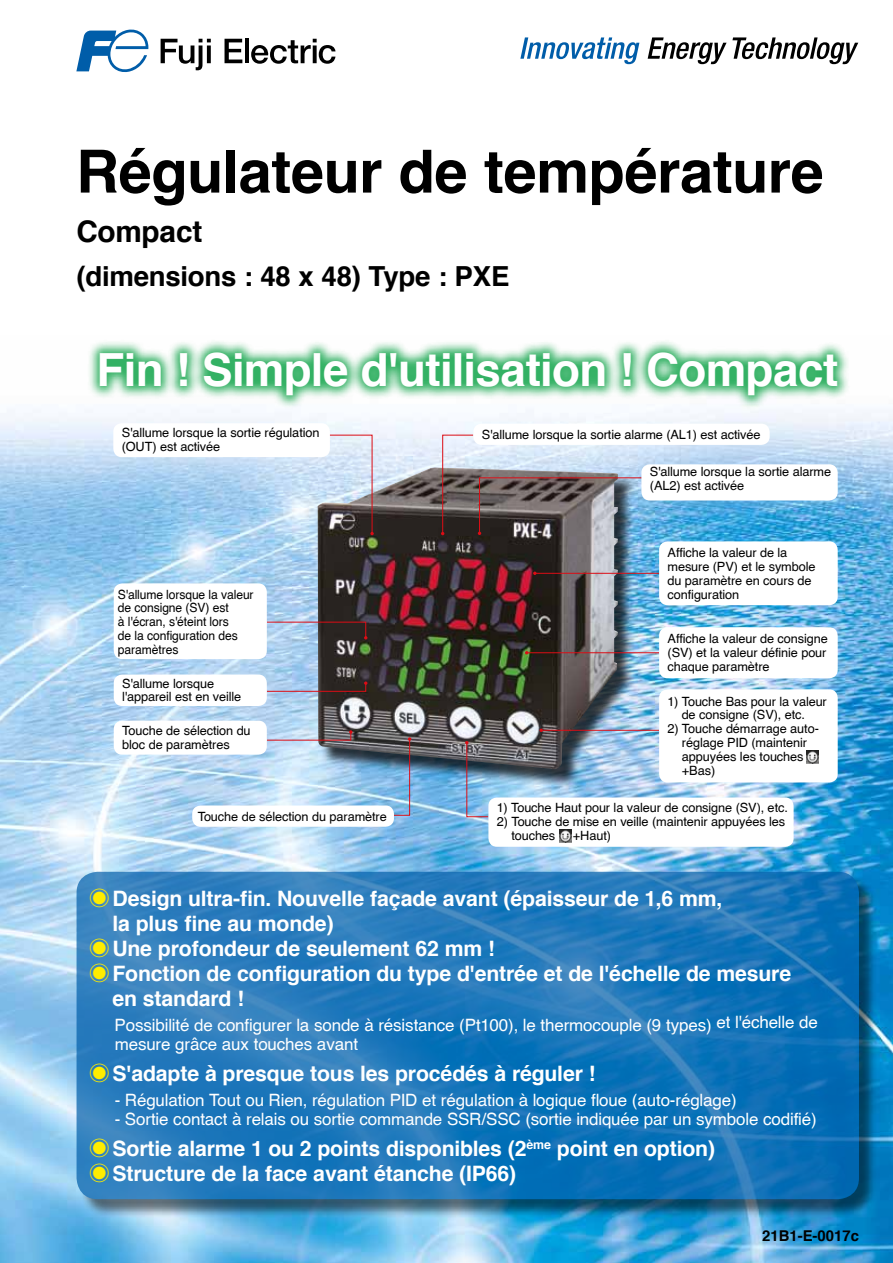
<style>
.page{position:relative;width:893px;height:1263px;background:#fff}
.page>*{position:absolute;margin:0;border:0;box-sizing:border-box;transform-origin:0 0}
.t1{font:700 59.55px "Helvetica";letter-spacing:-.005em;color:#000}
.t2{font:700 45.75px "Helvetica";letter-spacing:-.015em;color:#fff}
.t3{font:700 29.7px "Helvetica";letter-spacing:-.005em;color:#000}
.t4{font:700 27.6px "Helvetica";letter-spacing:-.01em;color:#000}
.t5{font:700 21.3px/25px "Helvetica";letter-spacing:-.01em;color:#fff}
.t6{font:16.95px/19.2px "Helvetica";letter-spacing:-.01em;color:#fff}
.t7{font:700 14.85px "Helvetica";color:#000}
.t8{font:12.75px/13.8px "Helvetica";letter-spacing:-.01em;color:#000}
.t9{font:12.75px/13.8px "Helvetica";letter-spacing:-.01em;color:#000;scale:.95 1}
.t10{font:700 12.45px "Helvetica";color:#fff}
.s1{font-family:"Hira Kaku Pro N W3";font-weight:400;color:#ffed00}
</style>
<div class="page">
<img style="left:0;top:410px;width:893px;height:853px">
<svg style="left:648px;top:37px;width:210px;height:27px"></svg>
<svg style="left:520px;top:37px;width:119px;height:27px"></svg>
<svg style="left:161px;top:39px;width:50px;height:31px"></svg>
<svg style="left:207px;top:45px;width:4px;height:18px"></svg>
<svg style="left:225px;top:39px;width:17px;height:24px"></svg>
<hr style="left:245px;top:39px;width:4px;height:24px;background:#000">
<svg style="left:251px;top:39px;width:84px;height:25px"></svg>
<svg style="left:76px;top:29px;width:72px;height:44px"></svg>
<div style="left:320px;top:470px;width:316px;height:317px;background:#000;opacity:.75"></div>
<img style="left:317px;top:467px;width:301px;height:302px">
<div style="left:79px;top:874px;width:798px;height:344px;background:#000;opacity:.75"></div>
<svg style="left:77px;top:872px;width:782px;height:327px;background:#1e78ba"></svg>
<svg style="left:294px;top:434px;width:80px;height:101px;background:#b3bac5"></svg>
<img style="left:441px;top:434px;width:240px;height:101px">
<hr style="left:535px;top:573px;width:124px;height:1px;background:#dc0d15">
<hr style="left:527px;top:652px;width:132px;height:1px;background:#dc0d15">
<hr style="left:541px;top:730px;width:118px;height:1px;background:#dc0d15">
<svg style="left:539px;top:728px;width:4px;height:4px"></svg>
<svg style="left:267px;top:621px;width:100px;height:18px;background:#777784"></svg>
<svg style="left:267px;top:681px;width:100px;height:11px"></svg>
<svg style="left:267px;top:730px;width:85px;height:11px"></svg>
<svg style="left:393px;top:737px;width:18px;height:79px"></svg>
<svg style="left:465px;top:741px;width:24px;height:77px;background:#788fa9"></svg>
<div style="left:113px;top:423px;width:217px;height:34px;background:#fff;border-radius:9px"></div>
<div style="left:114px;top:674px;width:153px;height:32px;background:#fff;border-radius:9px"></div>
<div style="left:641px;top:464px;width:197px;height:36px;background:#fff;border-radius:9px"></div>
<div style="left:473px;top:424px;width:297px;height:21px;background:#fff;border-radius:9px"></div>
<div style="left:114px;top:583px;width:153px;height:76px;background:#fff;border-radius:9px"></div>
<div style="left:659px;top:689px;width:179px;height:93px;background:#fff;border-radius:9px"></div>
<div style="left:659px;top:541px;width:179px;height:64px;background:#fff;border-radius:9px"></div>
<div style="left:488px;top:797px;width:306px;height:50px;background:#fff;border-radius:9px"></div>
<div style="left:114px;top:721px;width:153px;height:34px;background:#fff;border-radius:9px"></div>
<div style="left:659px;top:627px;width:179px;height:51px;background:#fff;border-radius:9px"></div>
<div style="left:192px;top:805px;width:202px;height:22px;background:#fff;border-radius:9px"></div>
<div style="left:87px;top:339px;width:764px;height:71px;background:#009e3d;opacity:.8"></div>
<svg style="left:806px;top:750px;width:13px;height:13px"></svg>
<svg style="left:559px;top:829px;width:13px;height:13px"></svg>
<h1 class="t1" style="left:76px;top:124px;width:749px">Régulateur de température</h1>
<h3 class="t3" style="left:76px;top:208px;width:127px">Compact</h3>
<h3 class="t4" style="left:76px;top:254px;width:434px">(dimensions : 48 x 48) Type : PXE</h3>
<h2 class="t2" style="left:97px;top:333px;width:743px">Fin ! Simple 'd utilisation ! Compact</h2>
<p class="t8" style="left:122px;top:425px;width:199px">S'allume lorsque la sortie régulation</p>
<p class="t8" style="left:482px;top:427px;width:280px">S'allume lorsque la sortie alarme (AL1) est activée</p>
<p class="t8" style="left:122px;top:439px;width:100px">(OUT) est activée</p>
<p class="t8" style="left:650px;top:464px;width:183px">S'allume lorsque la sortie alarme (AL2) est activée</p>
<p class="t9" style="left:118px;top:587px;width:144px">S'allume lorsque la valeur de consigne (SV) est<br>'là écran 's, éteint lors<br>de la configuration des paramètres</p>
<p class="t8" style="left:122px;top:676px;width:94px">S'allume lorsque</p>
<p class="t8" style="left:122px;top:690px;width:121px">'l appareil est en veille</p>
<p class="t8" style="left:122px;top:724px;width:130px">Touche de sélection du bloc de paramètres</p>
<p class="t8" style="left:198px;top:809px;width:191px">Touche de sélection du paramètre</p>
<p class="t8" style="left:667px;top:545px;width:150px">Affiche la valeur de la mesure (PV) et le symbole du paramètre en cours de configuration</p>
<p class="t8" style="left:667px;top:632px;width:162px;text-align:justify">Affiche la valeur de consigne (SV) et la valeur définie pour chaque paramètre</p>
<p class="t8" style="left:667px;top:694px;width:161px">1) Touche Bas pour la valeur</p>
<p class="t8" style="left:682px;top:701px;width:127px;line-height:27.6px">de consigne (SV ,) etc. réglage PID (maintenir</p>
<p class="t8" style="left:667px;top:715px;width:153px;line-height:27.6px;text-align:center">2) Touche démarrage auto&shy;appuyées les touches</p>
<p class="t8" style="left:682px;top:763px;width:35px">+Bas(</p>
<p class="t8" style="left:497px;top:801px;width:293px">1) Touche Haut pour la valeur de consigne (SV ,) etc.</p>
<p class="t8" style="left:573px;top:814px;width:214px;text-indent:-76px">2) Touche de mise en veille (maintenir appuyées les +Haut(</p>
<p class="t8" style="left:511px;top:828px;width:46px">touches</p>
<h3 class="t5" style="left:89px;top:886px;width:635px"><span class="s1">◉</span>Design ultra-fin. Nouvelle façade avant (épaisseur de 1,6 mm,</h3>
<h3 class="t5" style="left:112px;top:911px;width:223px">la plus fine au monde(</h3>
<h3 class="t5" style="left:89px;top:936px;width:407px"><span class="s1">◉</span>Une profondeur de seulement 62 mm !</h3>
<h3 class="t5" style="left:89px;top:961px;width:704px"><span class="s1">◉</span>Fonction de configuration du type d'entrée et de 'l échelle de mesure</h3>
<h3 class="t5" style="left:113px;top:986px;width:133px">en standard !</h3>
<h3 class="t6" style="left:716px;top:1012px;width:103px">et 'l échelle de</h3>
<h3 class="t6" style="left:115px;top:1015px;width:599px">Possibilité de configurer la sonde à résistance (Pt100 l e,) thermocouple 9( types) mesure grâce aux touches avant</h3>
<h3 class="t5" style="left:89px;top:1061px;width:508px"><span class="s1">◉</span>S'adapte à presque tous les procédés à réguler !</h3>
<h3 class="t6" style="left:115px;top:1089px;width:624px">- Régulation Tout ou Rien, régulation PID et régulation à logique floue (auto-réglage(</h3>
<h3 class="t6" style="left:115px;top:1109px;width:704px">- Sortie contact à relais ou sortie commande SSR/SSC (sortie indiquée par un symbole codifié(</h3>
<h3 class="t5" style="left:557px;top:1136px;width:160px">point en option(</h3>
<h3 class="t5" style="left:89px;top:1136px;width:439px"><span class="s1">◉</span>Sortie alarme 1 ou 2 points disponibles (2 <span class="s1">◉</span>Structure de la face avant étanche (IP66(</h3>
<p class="t10" style="left:526px;top:1134px;width:26px">ème</p>
<p class="t7" style="left:762px;top:1224px;width:98px">21B1-E-0017c</p>
</div>
